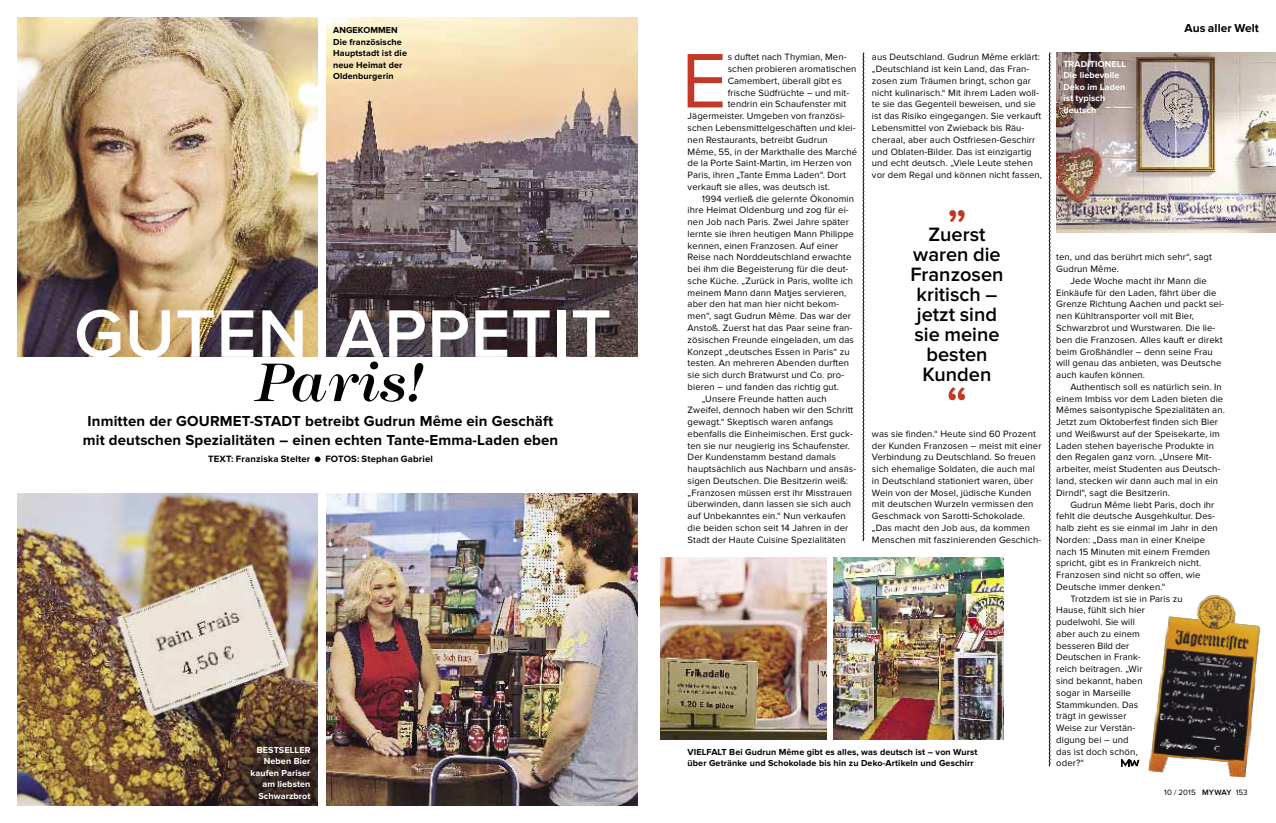
<style>
.page{position:relative;width:1276px;height:823px;background:#fff}
.page>*{position:absolute;margin:0;border:0;box-sizing:border-box;transform-origin:0 0}
.t1{font:80px "Proxima Nova";color:#c33826}
.t2{font:600 69.7px "Proxima Nova";letter-spacing:.01em;color:#fff}
.t3{font:italic 500 56px "Modern Two Sxtn ITC Std";letter-spacing:.01em;color:#000}
.t4{font:600 50px "Proxima Nova";color:#c33826}
.t5{font:600 46px "Proxima Nova";color:#c33826}
.t6{font:600 20px/20px "Proxima Nova";color:#000;text-align:center}
.t7{font:700 15px/19px "Proxima Nova";letter-spacing:.01em;color:#000;text-align:center}
.t8{font:700 12px "Proxima Nova";letter-spacing:.01em;color:#000}
.t9{font:9.5px/11.8px "Proxima Nova";letter-spacing:.01em;color:#000}
.t10{font:700 9.5px "Proxima Nova";letter-spacing:.02em;color:#000}
.t11{font:700 9px/11.5px "Proxima Nova";letter-spacing:.01em;color:#000}
.t12{font:700 9px/11.5px "Proxima Nova";letter-spacing:.01em;color:#fff;text-align:right}
.t13{font:8px "Proxima Nova";letter-spacing:.01em;color:#000}
.s1{font-weight:600}
</style>
<div class="page">
<img style="left:17px;top:493px;width:300px;height:312px">
<img style="left:326px;top:493px;width:312px;height:312px">
<img style="left:17px;top:17px;width:300px;height:339px">
<img style="left:326px;top:17px;width:312px;height:339px">
<img style="left:660px;top:557px;width:166px;height:181px">
<img style="left:833px;top:557px;width:170px;height:181px">
<svg style="left:862px;top:52px;width:2px;height:489px"></svg>
<svg style="left:1048px;top:52px;width:2px;height:714px"></svg>
<img style="left:1121px;top:595px;width:139px;height:183px">
<img style="left:1056px;top:52px;width:220px;height:180px">
<svg style="left:1121px;top:759px;width:19px;height:6px"></svg>
<p class="t11" style="left:333px;top:24px;width:8px">ange</p>
<p class="t11" style="left:333px;top:24px;width:75px;text-indent:25px">kommen<br>Die französische<br>Hauptstadt ist die neue Heimat der<br>Oldenburgerin</p>
<h2 class="t2" style="left:74px;top:293px;width:539px">guten appetit</h2>
<h3 class="t3" style="left:255px;top:350px;width:169px">Paris!</h3>
<h3 class="t7" style="left:83px;top:411px;width:477px">Inmitten der GOURMET-STADT betreibt Gudrun Même ein Geschäft mit deutschen Spezialitäten – einen echten Tante-Emma-Laden eben</h3>
<p class="t10" style="left:208px;top:453px;width:131px">Text: Franziska Stelter ● Fotos</p>
<p class="t10" style="left:357px;top:453px;width:77px">: Stephan Gabriel</p>
<p class="t12" style="left:251px;top:743px;width:61px">BESTSELLER<br>Neben Bier kaufen Pariser am liebsten<br>Schwarzbrot</p>
<h1 class="t1" style="left:681px;top:35px;width:47px">E</h1>
<p class="t9" style="left:727px;top:51px;width:120px">s duftet nach Thymian, Men-</p>
<p class="t9" style="left:727px;top:63px;width:130px">schen probieren aromatischen</p>
<p class="t9" style="left:727px;top:75px;width:116px">Camembert, überall gibt es</p>
<p class="t9" style="left:727px;top:87px;width:123px">frische Südfrüchte – und mit-</p>
<p class="t9" style="left:727px;top:98px;width:120px">tendrin ein Schaufenster mit</p>
<p class="t9" style="left:687px;top:110px;width:159px">Jägermeister. Umgeben von französi-</p>
<p class="t9" style="left:687px;top:122px;width:169px">schen Lebensmittelgeschäften und klei-</p>
<p class="t9" style="left:687px;top:134px;width:141px">nen Restaurants, betreibt Gudrun</p>
<p class="t9" style="left:687px;top:145px;width:171px">Même, 55, in der Markthalle des Marché</p>
<p class="t9" style="left:687px;top:157px;width:166px">de la Porte Saint-Martin, im Herzen von</p>
<p class="t9" style="left:687px;top:169px;width:160px">Paris, ihren „Tante Emma Laden“. Dort</p>
<p class="t9" style="left:687px;top:181px;width:144px">verkauft sie alles, was deutsch ist.</p>
<p class="t9" style="left:702px;top:192px;width:154px">1994 verließ die gelernte Ökonomin</p>
<p class="t9" style="left:687px;top:204px;width:163px">ihre Heimat Oldenburg und zog für ei-</p>
<p class="t9" style="left:687px;top:216px;width:163px">nen Job nach Paris. Zwei Jahre später</p>
<p class="t9" style="left:687px;top:228px;width:168px">lernte sie ihren heutigen Mann Philippe</p>
<p class="t9" style="left:687px;top:239px;width:152px">kennen, einen Franzosen. Auf einer</p>
<p class="t9" style="left:687px;top:251px;width:165px">Reise nach Norddeutschland erwachte</p>
<p class="t9" style="left:687px;top:263px;width:162px">bei ihm die Begeisterung für die deut-</p>
<p class="t9" style="left:687px;top:275px;width:167px">sche Küche. „Zurück in Paris, wollte ich</p>
<p class="t9" style="left:687px;top:286px;width:160px">meinem Mann dann Matjes servieren,</p>
<p class="t9" style="left:687px;top:298px;width:153px">aber den hat man hier nicht bekom-</p>
<p class="t9" style="left:687px;top:310px;width:165px">men“, sagt Gudrun Même. Das war der</p>
<p class="t9" style="left:687px;top:322px;width:166px">Anstoß. Zuerst hat das Paar seine fran-</p>
<p class="t9" style="left:687px;top:333px;width:168px">zösischen Freunde eingeladen, um das</p>
<p class="t9" style="left:687px;top:345px;width:163px">Konzept „deutsches Essen in Paris“ zu</p>
<p class="t9" style="left:687px;top:357px;width:163px">testen. An mehreren Abenden durften</p>
<p class="t9" style="left:687px;top:369px;width:158px">sie sich durch Bratwurst und Co. pro-</p>
<p class="t9" style="left:687px;top:380px;width:153px">bieren – und fanden das richtig gut.</p>
<p class="t9" style="left:702px;top:392px;width:126px">„Unsere Freunde hatten auch</p>
<p class="t9" style="left:687px;top:404px;width:167px">Zweifel, dennoch haben wir den Schritt</p>
<p class="t9" style="left:687px;top:416px;width:147px">gewagt.“ Skeptisch waren anfangs</p>
<p class="t9" style="left:687px;top:427px;width:167px">ebenfalls die Einheimischen. Erst guck-</p>
<p class="t9" style="left:687px;top:439px;width:164px">ten sie nur neugierig ins Schaufenster.</p>
<p class="t9" style="left:687px;top:451px;width:150px">Der Kundenstamm bestand damals</p>
<p class="t9" style="left:687px;top:463px;width:170px">hauptsächlich aus Nachbarn und ansäs-</p>
<p class="t9" style="left:687px;top:474px;width:162px">sigen Deutschen. Die Besitzerin weiß:</p>
<p class="t9" style="left:687px;top:486px;width:166px">„Franzosen müssen erst ihr Misstrauen</p>
<p class="t9" style="left:687px;top:498px;width:165px">überwinden, dann lassen sie sich auch</p>
<p class="t9" style="left:687px;top:510px;width:160px">auf Unbekanntes ein.“ Nun verkaufen</p>
<p class="t9" style="left:687px;top:521px;width:162px">die beiden schon seit 14 Jahren in der</p>
<p class="t9" style="left:687px;top:533px;width:160px">Stadt der Haute Cuisine Spezialitäten</p>
<p class="t9" style="left:872px;top:51px;width:172px">aus Deutschland. Gudrun Même erklärt: „Deutschland ist kein Land, das Fran&shy;zosen zum Träumen bringt, schon gar nicht kulinarisch.“ Mit ihrem Laden woll&shy;te sie das Gegenteil beweisen, und sie ist das Risiko eingegangen. Sie verkauft Lebensmittel von Zwieback bis Räu&shy;cheraal, aber auch Ostfriesen-Geschirr und Oblaten-Bilder. Das ist einzigartig und echt deutsch. „Viele Leute stehen vor dem Regal und können nicht fassen,</p>
<h3 class="t5" style="left:947px;top:174px;width:21px">„</h3>
<h3 class="t6" style="left:910px;top:224px;width:95px">Zuerst waren die<br>Franzosen kritisch – jetzt sind sie meine besten<br>Kunden</h3>
<h3 class="t4" style="left:946px;top:375px;width:23px">“</h3>
<p class="t9" style="left:872px;top:427px;width:171px">was sie finden.“ Heute sind 60 Prozent der Kunden Franzosen – meist mit einer Verbindung zu Deutschland. So freuen sich ehemalige Soldaten, die auch mal in Deutschland stationiert waren, über Wein von der Mosel, jüdische Kunden mit deutschen Wurzeln vermissen den Geschmack von Sarotti-Schokolade. „Das macht den Job aus, da kommen Menschen mit faszinierenden Geschich-</p>
<p class="t11" style="left:687px;top:745px;width:291px;text-indent:42px">Bei Gudrun Même gibt es alles, was deutsch ist – von Wurst über Getränke und Schokolade bis hin zu Deko-Artikeln und Geschirr</p>
<p class="t11" style="left:687px;top:745px;width:30px">VIELFalt</p>
<p class="t12" style="left:1063px;top:58px;width:63px;text-align:left">traditionell<br>Die liebevolle<br>Deko im Laden ist typisch deutsch</p>
<p class="t8" style="left:1184px;top:21px;width:76px">Aus aller Welt</p>
<p class="t9" style="left:1056px;top:251px;width:157px">ten, und das berührt mich sehr“, sagt<br>Gudrun Même.</p>
<p class="t9" style="left:1056px;top:275px;width:169px;text-indent:14px">Jede Woche macht ihr Mann die Einkäufe für den Laden, fährt über die Grenze Richtung Aachen und packt sei&shy;nen Kühltransporter voll mit Bier, Schwarzbrot und Wurstwaren. Die lie&shy;ben die Franzosen. Alles kauft er direkt beim Großhändler – denn seine Frau will genau das anbieten, was Deutsche auch kaufen können.</p>
<p class="t9" style="left:1056px;top:380px;width:170px;text-indent:14px">Authentisch soll es natürlich sein. In einem Imbiss vor dem Laden bieten die Mêmes saisontypische Spezialitäten an.<br>Jetzt zum Oktoberfest finden sich Bier und Weißwurst auf der Speisekarte, im Laden stehen bayerische Produkte in den Regalen ganz vorn. „Unsere Mit&shy;arbeiter, meist Studenten aus Deutsch&shy;land, stecken wir dann auch mal in ein Dirndl“, sagt die Besitzerin.</p>
<p class="t9" style="left:1070px;top:498px;width:145px">Gudrun Même liebt Paris, doch ihr</p>
<p class="t9" style="left:1056px;top:510px;width:160px">fehlt die deutsche Ausgehkultur. Des-</p>
<p class="t9" style="left:1056px;top:522px;width:163px">halb zieht es sie einmal im Jahr in den</p>
<p class="t9" style="left:1056px;top:533px;width:150px">Norden: „Dass man in einer Kneipe</p>
<p class="t9" style="left:1056px;top:545px;width:155px">nach 15 Minuten mit einem Fremden</p>
<p class="t9" style="left:1056px;top:557px;width:147px">spricht, gibt es in Frankreich nicht.</p>
<p class="t9" style="left:1056px;top:569px;width:146px">Franzosen sind nicht so offen, wie</p>
<p class="t9" style="left:1056px;top:580px;width:111px">Deutsche immer denken.“</p>
<p class="t9" style="left:1070px;top:592px;width:114px">Trotzdem ist sie in Paris zu</p>
<p class="t9" style="left:1056px;top:604px;width:90px">Hause, fühlt sich hier</p>
<p class="t9" style="left:1056px;top:616px;width:80px">pudelwohl. Sie will</p>
<p class="t9" style="left:1056px;top:627px;width:85px">aber auch zu einem</p>
<p class="t9" style="left:1056px;top:639px;width:74px">besseren Bild der</p>
<p class="t9" style="left:1056px;top:651px;width:86px">Deutschen in Frank-</p>
<p class="t9" style="left:1056px;top:663px;width:88px">reich beitragen. „Wir</p>
<p class="t9" style="left:1056px;top:674px;width:88px">sind bekannt, haben</p>
<p class="t9" style="left:1056px;top:686px;width:76px">sogar in Marseille</p>
<p class="t9" style="left:1056px;top:698px;width:84px">Stammkunden. Das</p>
<p class="t9" style="left:1056px;top:710px;width:72px">trägt in gewisser</p>
<p class="t9" style="left:1056px;top:721px;width:81px">Weise zur Verstän-</p>
<p class="t9" style="left:1056px;top:733px;width:74px">digung bei – und</p>
<p class="t9" style="left:1056px;top:745px;width:83px">das ist doch schön,</p>
<p class="t9" style="left:1056px;top:757px;width:29px">oder?“</p>
<p class="t13" style="left:1164px;top:786px;width:85px">10 / 2015 <span class="s1">MYWAY</span> 153</p>
</div>
